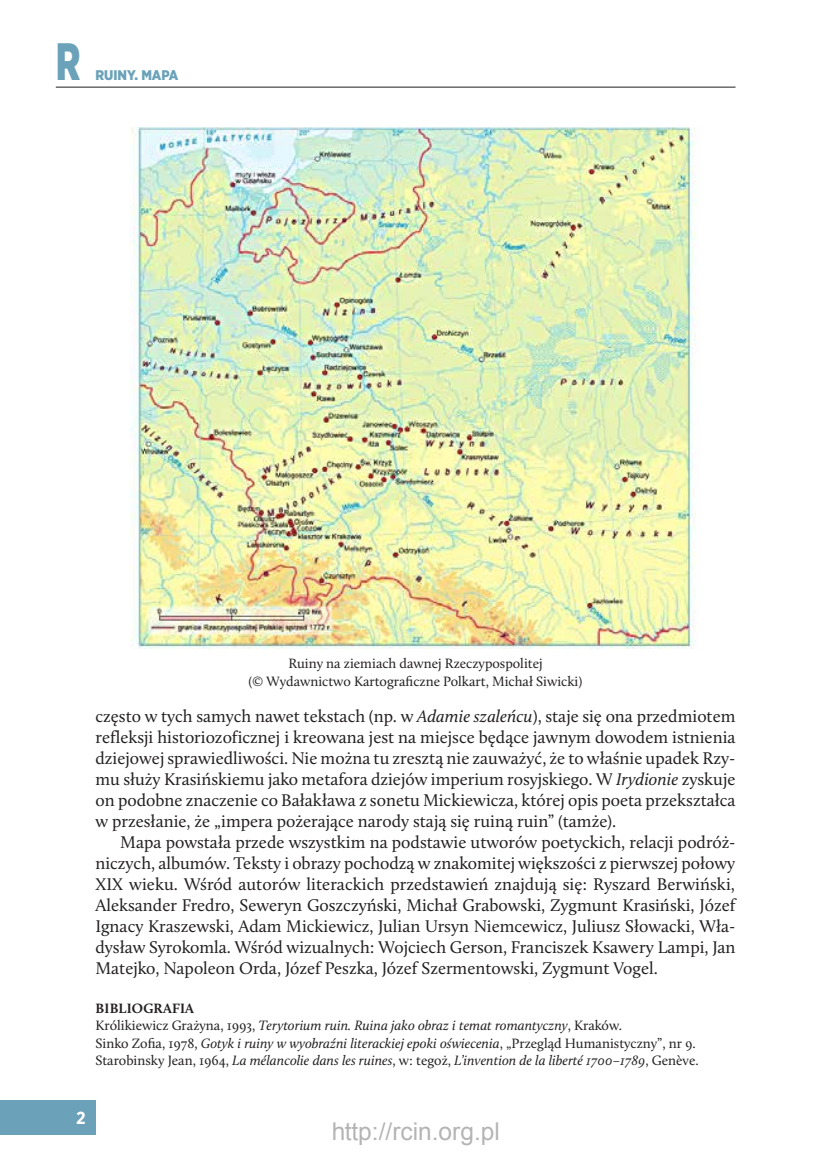
<style>
.page{position:relative;width:831px;height:1175px;background:#fff}
.page>*{position:absolute;margin:0;border:0;box-sizing:border-box;transform-origin:0 0}
.t1{font:900 52.5px "Gotham Narrow";color:#6ba2b9;scale:.75 1}
.t2{font:24.5px "Arial";color:rgb(0 0 0/.3)}
.t3{font:17.5px/21px "Calluna";color:#231f20;text-align:justify}
.t4{font:700 17.5px "Gotham Narrow";color:#fff}
.t5{font:italic 14px/17.5px "Calluna";color:#231f20}
.t6{font:14px/17.5px "Calluna";color:#231f20;text-align:center}
.t7{font:900 14px "Gotham Narrow";color:#6ba2b9}
.t8{font:700 14px "Calluna";color:#231f20}
.s1{font-style:italic}
.s2{font-weight:700;font-style:normal}
.s3{font-style:normal}
</style>
<div class="page">
<hr style="left:56px;top:87px;width:679px;height:1px;background:#231f20">
<div style="left:0;top:1099px;width:95px;height:35px;background:#6ba2b9"></div>
<img style="left:131px;top:127px;width:565px;height:521px">
<h1 class="t1" style="left:56px;top:27px;width:34px">R</h1>
<p class="t7" style="left:95px;top:66px;width:84px">Ruiny. MAPA</p>
<p class="t6" style="left:249px;top:654px;width:335px">Ruiny na ziemiach dawnej Rzeczypospolitej<br>(© Wydawnictwo Kartograficzne Polkart, Michał Siwicki)</p>
<p class="t3" style="left:95px;top:705px;width:641px">często w tych samych nawet tekstach (np. w <span class="s1">Adamie szaleńcu</span>), staje się ona przedmiotem refleksji historiozoficznej i kreowana jest na miejsce będące jawnym dowodem istnienia dziejowej sprawiedliwości. Nie można tu zresztą nie zauważyć, że to właśnie upadek Rzy&shy;mu służy Krasińskiemu jako metafora dziejów imperium rosyjskiego. W <span class="s1">Irydionie</span> zyskuje on podobne znaczenie co Bałakława z sonetu Mickiewicza, której opis poeta przekształca w przesłanie, że „impera pożerające narody stają się ruiną ruin” (tamże).</p>
<p class="t3" style="left:95px;top:831px;width:641px;text-indent:25px">Mapa powstała przede wszystkim na podstawie utworów poetyckich, relacji podróż&shy;niczych, albumów. Teksty i obrazy pochodzą w znakomitej większości z pierwszej połowy XIX wieku. Wśród autorów literackich przedstawień znajdują się: Ryszard Berwiński, Aleksander Fredro, Seweryn Goszczyński, Michał Grabowski, Zygmunt Krasiński, Józef Ignacy Kraszewski, Adam Mickiewicz, Julian Ursyn Niemcewicz, Juliusz Słowacki, Wła&shy;dysław Syrokomla. Wśród wizualnych: Wojciech Gerson, Franciszek Ksawery Lampi, Jan Matejko, Napoleon Orda, Józef Peszka, Józef Szermentowski, Zygmunt Vogel.</p>
<p class="t8" style="left:96px;top:999px;width:17px">BIBLI</p>
<p class="t5" style="left:95px;top:999px;width:605px;text-indent:36px"><span class="s2">OGRAFIA<br></span><span class="s3">Królikiewicz Grażyna, 1993,</span> Terytorium ruin. Ruina jako obraz i temat romantyczny<span class="s3">, Kraków.<br>Sinko Zofia, 1978,</span> Gotyk i ruiny w wyobraźni literackiej epoki oświecenia<span class="s3">, „Przegląd Humanistyczny”, nr 9.<br>Starobinsky Jean, 1964,</span> La mélancolie dans les ruines<span class="s3">, w: tegoż,</span> L’invention de la liberté 1700–1789<span class="s3">, Genève.</span></p>
<p class="t4" style="left:76px;top:1106px;width:11px">2</p>
<h2 class="t2" style="left:331px;top:1115px;width:170px">http://rcin.org.pl</h2>
</div>
